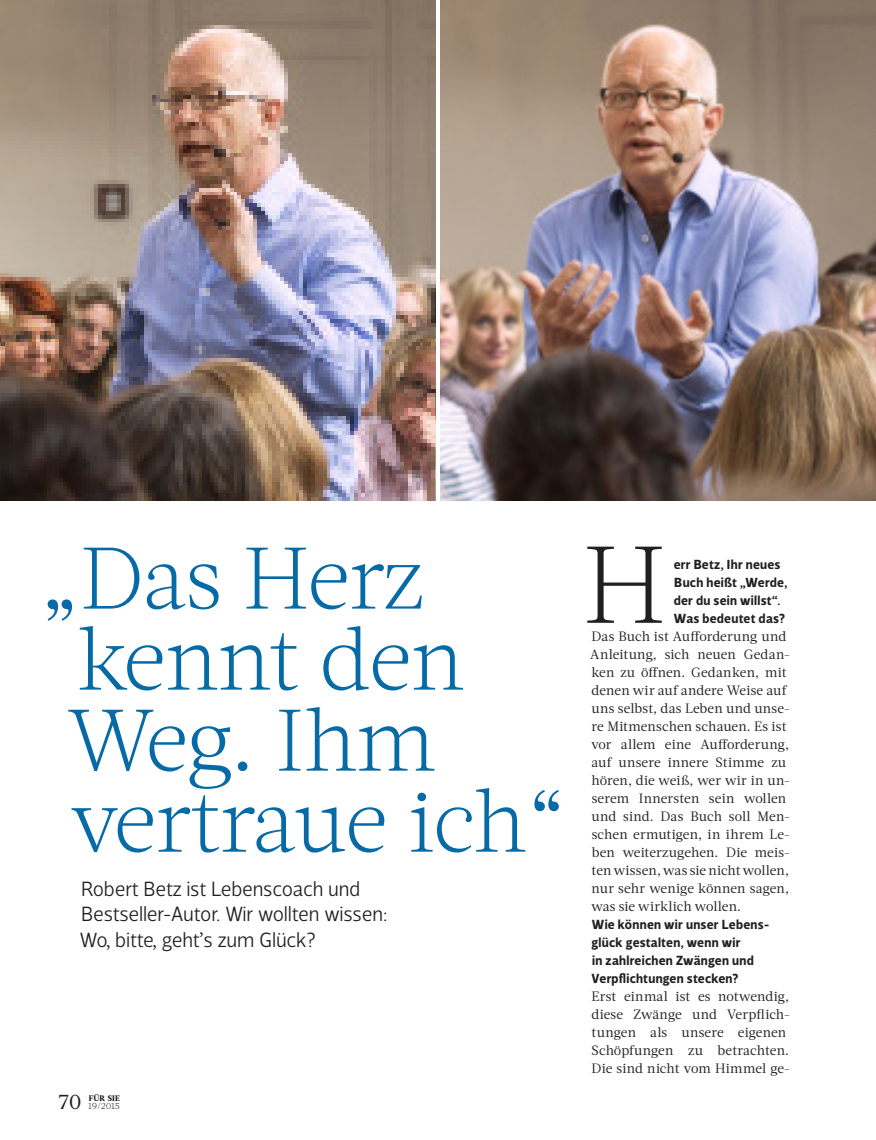
<style>
.page{position:relative;width:876px;height:1140px;background:#fff}
.page>*{position:absolute;margin:0;border:0;box-sizing:border-box;transform-origin:0 0}
.B41_____Vortext{font:300 108.75px "Acta";color:#231f20}
.B11_____Acta{font:300 87px/81px "Acta";letter-spacing:-.015em;color:#056aa5}
.A02_____Pagina{font:21.75px "Acta";color:#231f20}
.B11_____Velino_groß{font:300 21px/25.5px "Velino Sans";letter-spacing:-.01em;color:#231f20}
.B41_____Antwort{font:13.5px/18px "Acta";letter-spacing:.01em;color:#231f20}
.B41_____Frage{font:700 13.5px/18px "Velino Sans";letter-spacing:.015em;color:#231f20}
.B41_____Vortext-2{font:700 13.5px/18px "Velino Sans";letter-spacing:.02em;color:#231f20}
.t1{font:300 9.3px "Acta";letter-spacing:-.035em;color:#231f20;scale:1.05 1}
.t2{font:800 7.95px "Acta";letter-spacing:.01em;color:#231f20}
</style>
<div class="page">
<img style="left:440px;top:0;width:436px;height:501px">
<img style="left:0;top:0;width:436px;height:501px">
<p class="B11_____Acta" style="left:67px;top:539px;width:501px;text-indent:-28px">„Das Herz kennt den<br>Weg. Ihm vertraue ich“</p>
<p class="B11_____Velino_groß" style="left:80px;top:876px;width:309px">Robert Betz ist Lebenscoach und<br>Bestseller-Autor. Wir wollten wissen:<br>Wo, bitte, geht’s zum Glück?</p>
<p class="A02_____Pagina" style="left:58px;top:1088px;width:25px">70</p>
<p class="t2" style="left:89px;top:1093px;width:33px">FÜR SIE</p>
<p class="t1" style="left:88px;top:1100px;width:32px">19/2015</p>
<p class="B41_____Vortext" style="left:582px;top:521px;width:86px">H</p>
<p class="B41_____Vortext-2" style="left:674px;top:555px;width:115px">err Betz, Ihr neues<br>Buch heißt „Werde, der du sein willst“.<br>Was bedeutet das?</p>
<p class="B41_____Antwort" style="left:590px;top:627px;width:201px">Das Buch ist Aufforderung und<br>Anleitung, sich neuen Gedan&shy;ken zu öffnen. Gedanken, mit denen wir auf andere Weise auf uns selbst, das Leben und unse&shy;re Mitmenschen schauen. Es ist vor allem eine Aufforderung, auf unsere innere Stimme zu hören, die weiß, wer wir in un&shy;serem Innersten sein wollen und sind. Das Buch soll Men&shy;schen ermutigen, in ihrem Le&shy;ben weiterzugehen. Die meis&shy;ten wissen, was sie nicht wollen, nur sehr wenige können sagen, was sie wirklich wollen.</p>
<p class="B41_____Frage" style="left:592px;top:915px;width:179px">Wie können wir unser Lebens&shy;glück gestalten, wenn wir<br>in zahlreichen Zwängen und<br>Verpflichtungen stecken?</p>
<p class="B41_____Antwort" style="left:591px;top:987px;width:200px">Erst einmal ist es notwendig, diese Zwänge und Verpflich&shy;tungen als unsere eigenen<br>Schöpfungen zu betrachten.<br>Die sind nicht vom Himmel ge-</p>
</div>
